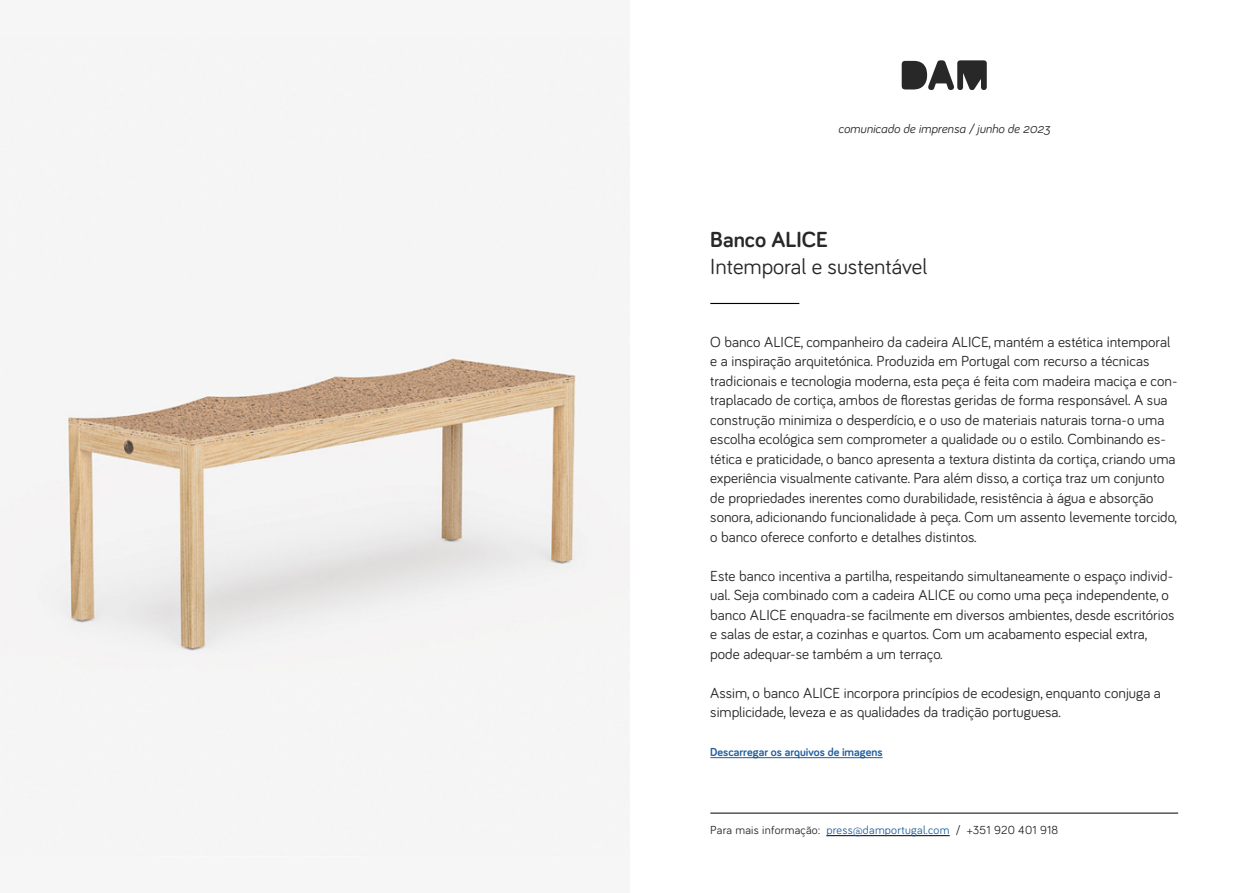
<style>
.page{position:relative;width:1259px;height:893px;background:#fff}
.page>*{position:absolute;margin:0;border:0;box-sizing:border-box;transform-origin:0 0}
.t1{font:22.5px "Bariol";color:#292829}
.t2{font:700 22.5px "Bariol";color:#292829}
.t3{font:15px/19.5px "Bariol";color:#292829}
.t4{font:italic 12.75px "Bariol";color:#292829}
.t5{font:12px "Bariol";letter-spacing:.02em;color:#292829}
.t6{font:700 12px "Bariol";color:#215e9e}
.s1{color:#215e9e}
</style>
<div class="page">
<svg style="left:901px;top:60px;width:85px;height:30px"></svg>
<hr style="left:710px;top:813px;width:468px;height:1px;background:#000">
<hr style="left:826px;top:835px;width:123px;height:1px;background:#000">
<hr style="left:710px;top:757px;width:172px;height:1px;background:#215e9e">
<hr style="left:710px;top:303px;width:89px;height:1px;background:#000">
<div style="left:0;top:0;width:629px;height:893px;background:#f6f6f6"></div>
<img style="left:68px;top:358px;width:508px;height:293px">
<p class="t4" style="left:838px;top:120px;width:214px">comunicado de imprensa / junho de 2023</p>
<h1 class="t2" style="left:710px;top:224px;width:119px">Banco ALICE</h1>
<h1 class="t1" style="left:710px;top:251px;width:218px">Intemporal e sustentável</h1>
<p class="t3" style="left:710px;top:331px;width:469px">O banco ALICE, companheiro da cadeira ALICE, mantém a estética intemporal e a inspiração arquitetónica. Produzida em Portugal com recurso a técnicas tradicionais e tecnologia moderna, esta peça é feita com madeira maciça e con&shy;traplacado de cortiça, ambos de florestas geridas de forma responsável. A sua construção minimiza o desperdício, e o uso de materiais naturais torna-o uma escolha ecológica sem comprometer a qualidade ou o estilo. Combinando es&shy;tética e praticidade, o banco apresenta a textura distinta da cortiça, criando uma experiência visualmente cativante. Para além disso, a cortiça traz um conjunto de propriedades inerentes como durabilidade, resistência à água e absorção sonora, adicionando funcionalidade à peça. Com um assento levemente torcido, o banco oferece conforto e detalhes distintos.</p>
<p class="t3" style="left:710px;top:565px;width:466px">Este banco incentiva a partilha, respeitando simultaneamente o espaço individ&shy;ual. Seja combinado com a cadeira ALICE ou como uma peça independente, o banco ALICE enquadra-se facilmente em diversos ambientes, desde escritórios e salas de estar, a cozinhas e quartos. Com um acabamento especial extra, pode adequar-se também a um terraço.</p>
<p class="t3" style="left:710px;top:682px;width:452px">Assim, o banco ALICE incorpora princípios de ecodesign, enquanto conjuga a simplicidade, leveza e as qualidades da tradição portuguesa.</p>
<p class="t6" style="left:710px;top:744px;width:174px">Descarregar os arquivos de imagens</p>
<p class="t5" style="left:710px;top:822px;width:349px">Para mais informação: <span class="s1">press@damportugal.com</span> / +351 920 401 918</p>
</div>
